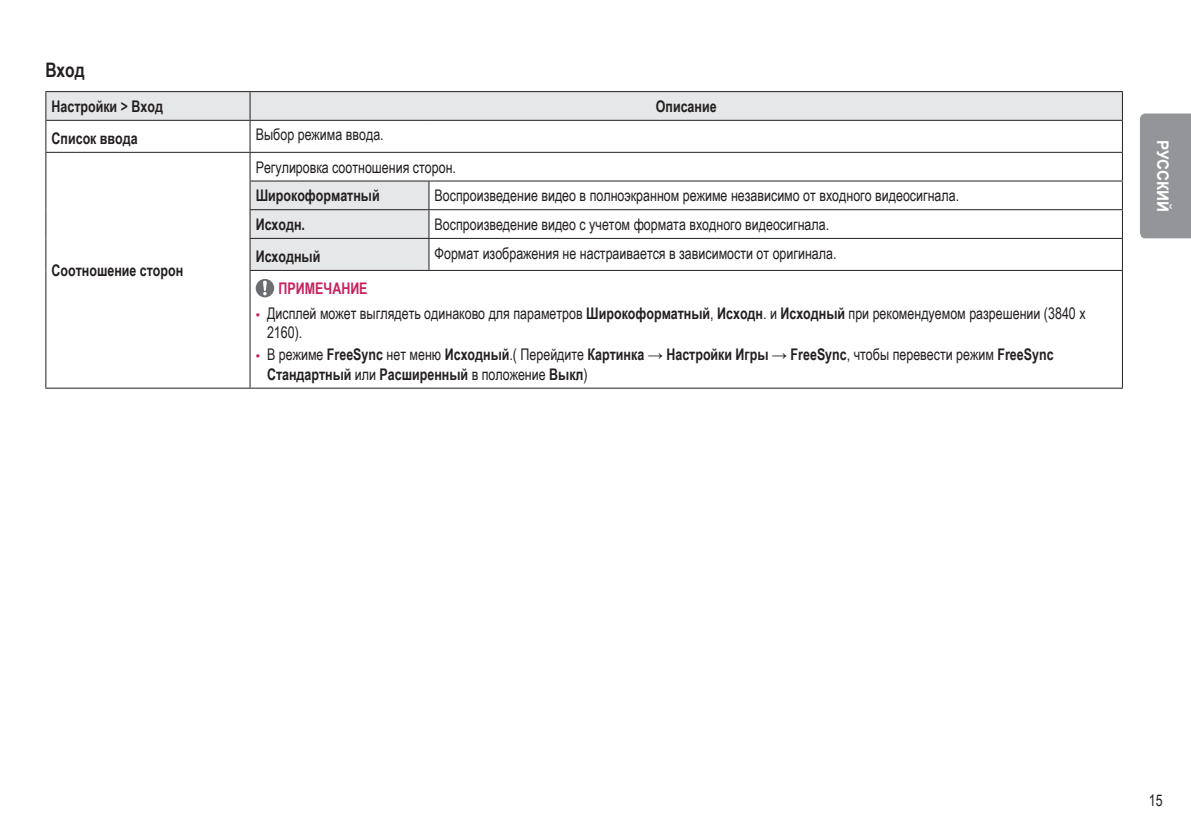
<style>
.page{position:relative;width:1191px;height:840px;background:#fff}
.page>*{position:absolute;margin:0;border:0;box-sizing:border-box;transform-origin:0 0}
.Title3{font:700 20px "Arial Narrow";color:#231f20;scale:.95 1}
.Body{font:16px/19.2px "Arial Narrow";color:#231f20;scale:.95 1}
.Body_Bold{font:700 16px/19.2px "Arial Narrow";color:#231f20;scale:.95 1}
.Warning{font:700 16px "Arial Narrow";color:#c8205d;scale:.95 1}
.Body_Bold_Center{font:700 16px "Arial Narrow";color:#231f20;scale:.95 1}
.t1{font:700 16px "Arial";color:#fff;scale:.95 1}
.s1{font-family:"LG Smart";color:#c8205d}
.s2{font-weight:700}
.s3{font-family:"LG Smart";font-weight:400;color:#c8205d}
.s4{font-weight:400}
</style>
<div class="page">
<div style="left:1140px;top:113px;width:51px;height:125px;background:#939598"></div>
<svg style="left:46px;top:92px;width:1076px;height:28px;background:#e3e4e6"></svg>
<svg style="left:46px;top:121px;width:1076px;height:266px"></svg>
<svg style="left:1122px;top:92px;width:1px;height:28px"></svg>
<hr style="left:1122px;top:239px;width:1px;height:31px;background:#231f20">
<hr style="left:429px;top:238px;width:694px;height:1px;background:#231f20">
<hr style="left:45px;top:91px;width:205px;height:1px;background:#231f20">
<svg style="left:45px;top:92px;width:1px;height:28px"></svg>
<hr style="left:250px;top:91px;width:179px;height:1px;background:#231f20">
<svg style="left:249px;top:92px;width:1px;height:28px"></svg>
<hr style="left:429px;top:91px;width:694px;height:1px;background:#231f20">
<hr style="left:1122px;top:121px;width:1px;height:31px;background:#231f20">
<hr style="left:1122px;top:271px;width:1px;height:116px;background:#231f20">
<hr style="left:45px;top:387px;width:205px;height:1px;background:#231f20">
<hr style="left:250px;top:120px;width:179px;height:1px;background:#231f20">
<hr style="left:429px;top:120px;width:694px;height:1px;background:#231f20">
<hr style="left:250px;top:152px;width:179px;height:1px;background:#231f20">
<hr style="left:429px;top:152px;width:694px;height:1px;background:#231f20">
<hr style="left:429px;top:180px;width:694px;height:1px;background:#231f20">
<hr style="left:250px;top:387px;width:179px;height:1px;background:#231f20">
<hr style="left:429px;top:387px;width:694px;height:1px;background:#231f20">
<hr style="left:249px;top:180px;width:180px;height:1px;background:#231f20">
<hr style="left:249px;top:209px;width:180px;height:1px;background:#231f20">
<svg style="left:428px;top:181px;width:1px;height:57px"></svg>
<hr style="left:45px;top:120px;width:205px;height:1px;background:#231f20">
<hr style="left:45px;top:121px;width:1px;height:31px;background:#231f20">
<hr style="left:249px;top:121px;width:1px;height:31px;background:#231f20">
<hr style="left:249px;top:271px;width:1px;height:116px;background:#231f20">
<hr style="left:45px;top:152px;width:205px;height:1px;background:#231f20">
<svg style="left:45px;top:153px;width:1px;height:85px"></svg>
<svg style="left:249px;top:153px;width:1px;height:85px"></svg>
<hr style="left:45px;top:238px;width:1px;height:32px;background:#231f20">
<hr style="left:45px;top:270px;width:1px;height:117px;background:#231f20">
<hr style="left:429px;top:209px;width:694px;height:1px;background:#231f20">
<svg style="left:1122px;top:153px;width:1px;height:85px"></svg>
<hr style="left:249px;top:238px;width:180px;height:1px;background:#231f20">
<hr style="left:249px;top:239px;width:1px;height:31px;background:#231f20">
<hr style="left:428px;top:239px;width:1px;height:31px;background:#231f20">
<hr style="left:249px;top:270px;width:180px;height:1px;background:#231f20">
<hr style="left:429px;top:270px;width:694px;height:1px;background:#231f20">
<svg style="left:256px;top:279px;width:18px;height:18px"></svg>
<p class="Title3" style="left:45px;top:55px;width:43px">Вход</p>
<p class="Body_Bold" style="left:52px;top:96px;width:119px">Настройки &gt; Вход</p>
<p class="Body_Bold_Center" style="left:656px;top:94px;width:66px">Описание</p>
<p class="Body_Bold" style="left:52px;top:128px;width:92px">Список ввода</p>
<p class="Body" style="left:256px;top:125px;width:136px">Выбор режима ввода.</p>
<p class="Body_Bold" style="left:52px;top:260px;width:140px">Соотношение сторон</p>
<p class="Body" style="left:256px;top:156px;width:212px">Регулировка соотношения сторон.</p>
<p class="Body_Bold" style="left:256px;top:185px;width:132px">Широкоформатный</p>
<p class="Body" style="left:434px;top:185px;width:553px">Воспроизведение видео в полноэкранном режиме независимо от входного видеосигнала.</p>
<p class="Body_Bold" style="left:256px;top:214px;width:53px">Исходн.</p>
<p class="Body" style="left:434px;top:214px;width:417px">Воспроизведение видео с учетом формата входного видеосигнала.</p>
<p class="Body_Bold" style="left:256px;top:246px;width:70px">Исходный</p>
<p class="Body" style="left:434px;top:242px;width:424px">Формат изображения не настраивается в зависимости от оригинала.</p>
<p class="Warning" style="left:279px;top:276px;width:95px">ПРИМЕЧАНИЕ</p>
<p class="Body" style="left:267px;top:303px;width:863px;text-indent:-11px"><span class="s1">•</span> Дисплей может выглядеть одинаково для параметров <span class="s2">Широкоформатный</span>, <span class="s2">Исходн</span>. и <span class="s2">Исходный</span> при рекомендуемом разрешении (3840 x<br>2160).</p>
<p class="Body_Bold" style="left:267px;top:344px;width:829px;text-indent:-11px"><span class="s3">•</span> <span class="s4">В режиме</span> FreeSync <span class="s4">нет меню</span> Исходный<span class="s4">.( Перейдите</span> Картинка <span class="s4">→</span> Настройки Игры <span class="s4">→</span> FreeSync<span class="s4">, чтобы перевести режим</span> FreeSync<br>Стандартный <span class="s4">или</span> Расширенный <span class="s4">в положение</span> Выкл<span class="s4">)</span></p>
<p class="t1" style="left:1173px;top:140px;width:78px;rotate:90deg">РУССКИЙ</p>
<p class="Body" style="left:1148px;top:790px;width:16px">15</p>
</div>
